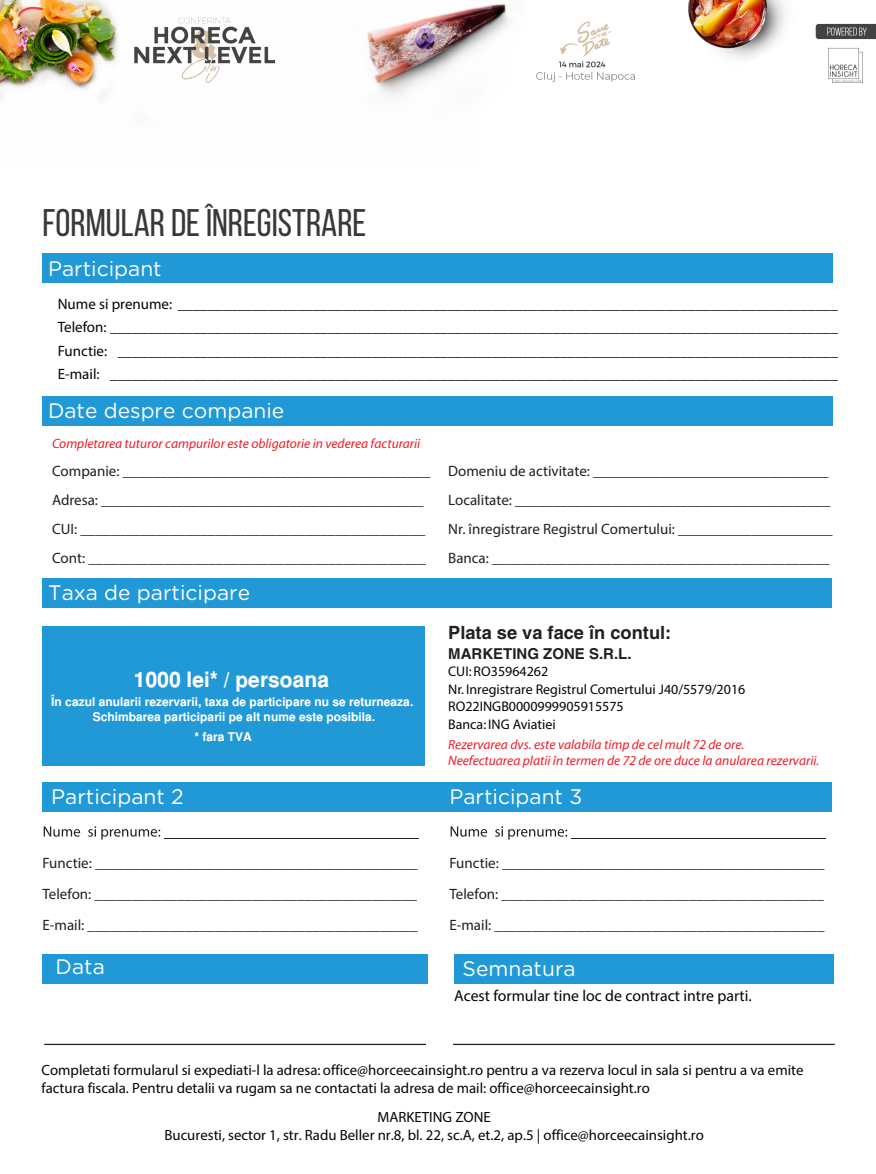
<style>
.page{position:relative;width:876px;height:1174px;background:#fff}
.page>*{position:absolute;margin:0;border:0;box-sizing:border-box;transform-origin:0 0}
.t1{font:38.4px "Bebas Neue";color:#373838}
.t2{font:21px "Gotham Rounded";color:#fff}
.t3{font:700 21px "A Helvetica";color:#fff}
.t4{font:700 18.3px "Helvetica";color:#231f20}
.t5{font:15.75px "Myriad Pro";color:#050604}
.t6{font:15px/29px "Myriad Pro";color:#231f20;text-align:justify}
.t7{font:15px/23.4px "Myriad Pro";color:#050604;text-align:justify}
.t8{font:700 15px "Helvetica";color:#231f20}
.t9{font:14.85px/17.9px "Myriad Pro";color:#050604}
.t10{font:13.95px/17.5px "Myriad Pro";color:#050604}
.t11{font:italic 13.5px/16.2px "Myriad Pro";color:#ee1d23}
.t12{font:700 12px/15px "A Helvetica";color:#fff;text-align:center}
.s1{font-family:"Helvetica";font-size:12px}
</style>
<div class="page">
<div style="left:43px;top:253px;width:790px;height:30px;background:#2199d6"></div>
<svg style="left:44px;top:826px;width:36px;height:10px"></svg>
<svg style="left:88px;top:826px;width:331px;height:13px"></svg>
<svg style="left:451px;top:826px;width:36px;height:10px"></svg>
<svg style="left:495px;top:826px;width:331px;height:13px"></svg>
<div style="left:43px;top:782px;width:789px;height:30px;background:#2199d6"></div>
<div style="left:43px;top:953px;width:385px;height:30px;background:#2199d6"></div>
<div style="left:454px;top:954px;width:379px;height:29px;background:#2199d6"></div>
<div style="left:43px;top:396px;width:790px;height:29px;background:#2199d6"></div>
<div style="left:43px;top:578px;width:789px;height:29px;background:#2199d6"></div>
<div style="left:43px;top:626px;width:382px;height:140px;background:#2199d6"></div>
<hr style="left:44px;top:1043px;width:382px;height:2px;background:#231f20">
<hr style="left:453px;top:1043px;width:382px;height:2px;background:#231f20">
<img style="left:0;top:1px;width:876px;height:100px">
<h1 class="t1" style="left:43px;top:202px;width:325px">FORMULAR DE ÎNREGISTRARE</h1>
<h2 class="t2" style="left:48px;top:254px;width:115px">Participant</h2>
<p class="t7" style="left:58px;top:292px;width:782px">Nume si prenume: ________________________________________________________________________________________ Telefon: _________________________________________________________________________________________________ Functie: ________________________________________________________________________________________________ E-mail: _________________________________________________________________________________________________</p>
<h2 class="t2" style="left:48px;top:396px;width:238px">Date despre companie</h2>
<p class="t11" style="left:52px;top:435px;width:370px">Completarea tuturor campurilor este obligatorie in vederea facturarii</p>
<p class="t6" style="left:52px;top:456px;width:380px;text-align:left">Companie: _________________________________________ Adresa: ___________________________________________ CUI: ______________________________________________ Cont: _____________________________________________</p>
<p class="t6" style="left:448px;top:456px;width:386px;text-align:left">Domeniu de activitate: ________________________________ Localitate: __________________________________________ Nr. înregistrare Registrul Comertului: _____________________ Banca: _____________________________________________</p>
<h2 class="t2" style="left:48px;top:578px;width:204px">Taxa de participare</h2>
<h2 class="t3" style="left:93px;top:666px;width:238px"><span class="s1">Transfer</span>1000 lei* / persoana</h2>
<p class="t12" style="left:51px;top:695px;width:363px">În cazul anularii rezervarii, taxa de participare nu se returneaza.<br>Schimbarea participarii pe alt nume este posibila.</p>
<p class="t12" style="left:195px;top:730px;width:59px">* fara TVA</p>
<p class="t4" style="left:448px;top:621px;width:225px">Plata se va face în contul:</p>
<p class="t8" style="left:448px;top:644px;width:185px">MARKETING ZONE S.R.L.</p>
<p class="t10" style="left:448px;top:662px;width:299px">CUI: RO35964262<br>Nr. Inregistrare Registrul Comertului J40/5579/2016<br>RO22INGB0000999905915575<br>Banca: ING Aviatiei</p>
<p class="t11" style="left:448px;top:735px;width:373px">Rezervarea dvs. este valabila timp de cel mult 72 de ore.<br>Neefectuarea platii în termen de 72 de ore duce la anularea rezervarii.</p>
<h2 class="t2" style="left:51px;top:782px;width:134px">Participant 2</h2>
<h2 class="t2" style="left:449px;top:782px;width:134px">Participant 3</h2>
<p class="t6" style="left:43px;top:847px;width:377px;line-height:31.2px">Functie: ___________________________________________ Telefon: ___________________________________________ E-mail: ____________________________________________</p>
<p class="t6" style="left:449px;top:847px;width:377px;line-height:31.2px">Functie: ___________________________________________ Telefon: ___________________________________________ E-mail: ____________________________________________</p>
<h2 class="t2" style="left:56px;top:952px;width:51px">Data</h2>
<h2 class="t2" style="left:463px;top:953px;width:115px">Semnatura</h2>
<p class="t5" style="left:454px;top:985px;width:299px">Acest formular tine loc de contract intre parti.</p>
<p class="t9" style="left:41px;top:1060px;width:764px">Completati formularul si expediati-l la adresa: office@horceecainsight.ro pentru a va rezerva locul in sala si pentru a va emite factura fiscala. Pentru detalii va rugam sa ne contactati la adresa de mail: office@horceecainsight.ro</p>
<p class="t9" style="left:164px;top:1107px;width:541px;text-align:center">MARKETING ZONE<br>Bucuresti, sector 1, str. Radu Beller nr.8, bl. 22, sc.A, et.2, ap.5 | office@horceecainsight.ro</p>
</div>
